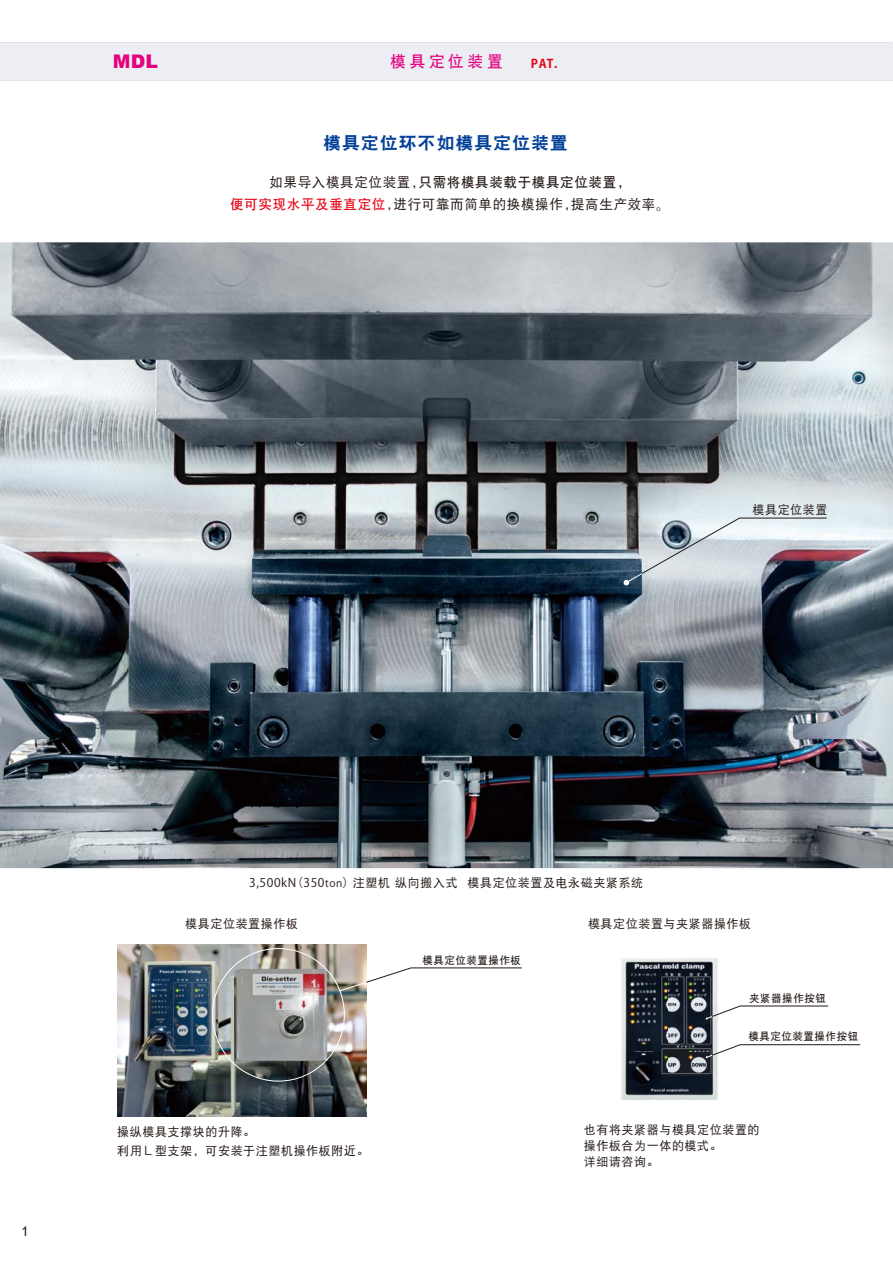
<style>
.page{position:relative;width:893px;height:1263px;background:#fff}
.page>*{position:absolute;margin:0;border:0;box-sizing:border-box;transform-origin:0 0}
.t1{font:900 18.75px "Arial";color:#e4007f}
.t2{font:17.1px "DF Hei GB W9 GBK EUC H";letter-spacing:.05em;color:#004098;scale:1.05 1}
.t3{font:15.75px "DF Hei GB W7 GBK EUC H";letter-spacing:.245em;color:#e4007f}
.t4{font:13.5px "DF Hei GB W5 GBK EUC H";letter-spacing:.05em;color:#231916}
.t5{font:13.5px "DF Hei GB W7 GBK EUC H";letter-spacing:.05em;color:#231916}
.t6{font:13.5px "Arial";color:#231916}
.t7{font:12px/15.6px "DF Hei GB W5 GBK EUC H";letter-spacing:.05em;color:#231916}
.t8{font:12px "Koz Go Pro Bold 90 msp RKSJ H";color:#e60013}
.t9{font:10.5px "DF Hei GB W7 GBK EUC H";letter-spacing:.05em;color:#231916}
.s1{font-family:"DF Hei GB W5 GBK EUC H"}
.s2{font-family:"DF Hei GB W7 GBK EUC H";color:#e60013}
.s3{font-family:"Koz Go Pro Regular 90 msp RKSJ H"}
.s4{font-family:"Koz Go Pro Regular 90 msp RKSJ H";font-size:10.5px}
</style>
<div class="page">
<img style="left:0;top:242px;width:893px;height:626px">
<img style="left:117px;top:945px;width:250px;height:172px">
<img style="left:621px;top:958px;width:97px;height:143px">
<svg style="left:623px;top:517px;width:204px;height:69px;background:#aeb4bc"></svg>
<svg style="left:339px;top:967px;width:183px;height:24px"></svg>
<svg style="left:705px;top:1044px;width:155px;height:14px"></svg>
<svg style="left:705px;top:1006px;width:123px;height:14px"></svg>
<div style="left:0;top:43px;width:892px;height:38px;background:#eceef3"></div>
<svg style="left:0;top:42px;width:892px;height:1px"></svg>
<hr style="left:0;top:43px;width:892px;height:1px;background:#d1d3d4">
<h1 class="t1" style="left:113px;top:48px;width:47px">MDL</h1>
<h3 class="t3" style="left:390px;top:55px;width:114px">模具定位装置</h3>
<p class="t8" style="left:531px;top:59px;width:28px">PAT.</p>
<h2 class="t2" style="left:323px;top:136px;width:235px">模具定位环不如模具定位装置</h2>
<p class="t5" style="left:269px;top:177px;width:363px"><span class="s1">如果导入模具定位装置，</span>只需将模具装载于模具定位装置，</p>
<p class="t4" style="left:230px;top:199px;width:441px"><span class="s2">便可实现水平及垂直定位</span>，进行可靠而简单的换模操作，提高生产效率<span class="s3">。</span></p>
<p class="t7" style="left:752px;top:503px;width:76px">模具定位装置</p>
<p class="t6" style="left:21px;top:1224px;width:9px">1</p>
<p class="t7" style="left:249px;top:877px;width:396px"><span class="s3">3,500kN（350</span><span class="s4">ton</span><span class="s3">）</span>注塑机纵向搬入式 模具定位装置及电永磁夹紧系统</p>
<p class="t7" style="left:185px;top:917px;width:114px">模具定位装置操作板</p>
<p class="t9" style="left:422px;top:956px;width:100px">模具定位装置操作板</p>
<p class="t7" style="left:117px;top:1123px;width:253px;line-height:19.8px">操纵模具支撑块的升降。<br>利用<span class="s3">Ｌ</span>型支架，可安装于注塑机操作板附近。</p>
<p class="t7" style="left:588px;top:918px;width:165px">模具定位装置与夹紧器操作板</p>
<p class="t9" style="left:749px;top:994px;width:78px">夹紧器操作按钮</p>
<p class="t9" style="left:748px;top:1032px;width:111px">模具定位装置操作按钮</p>
<p class="t7" style="left:584px;top:1124px;width:177px">也有将夹紧器与模具定位装置的操作板合为一体的模式。<br>详细请咨询。</p>
</div>
